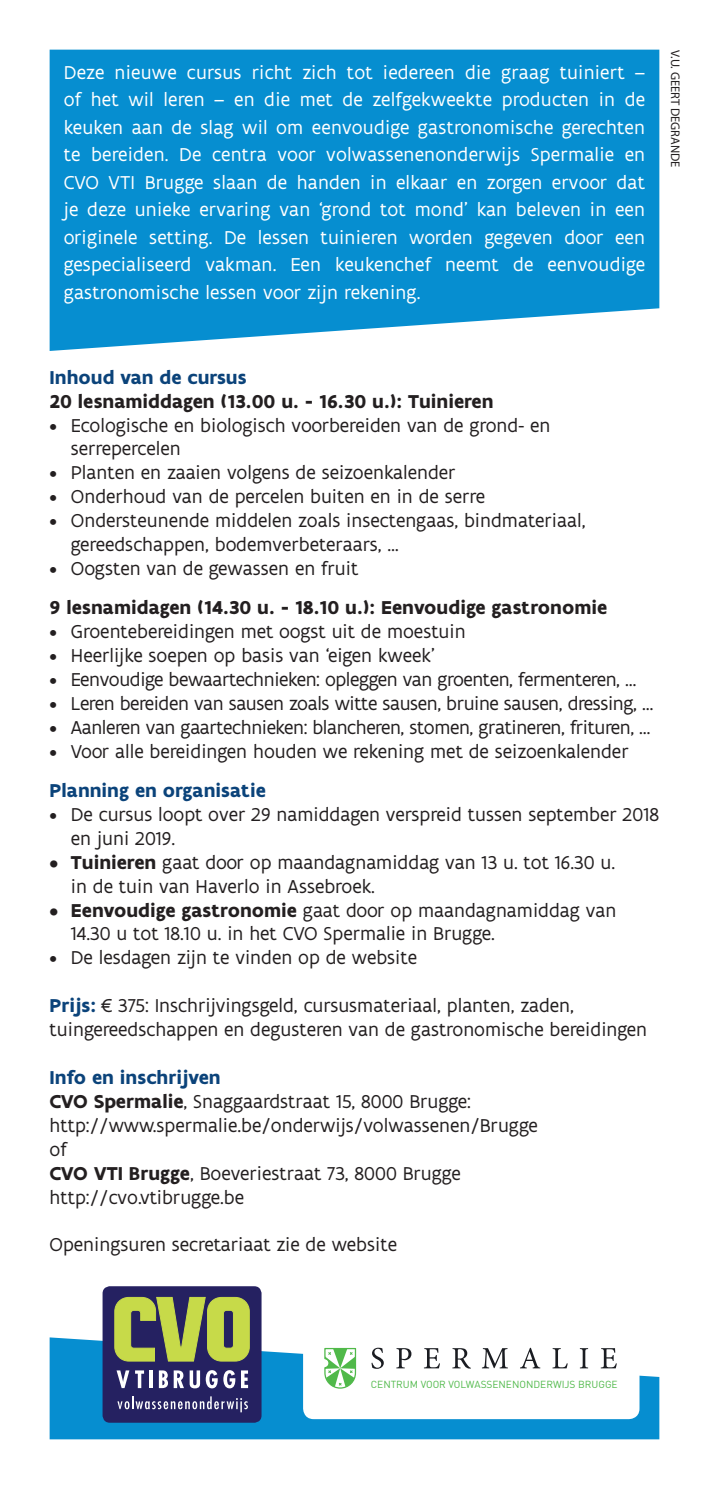
<style>
.page{position:relative;width:709px;height:1489px;background:#fff}
.page>*{position:absolute;margin:0;border:0;box-sizing:border-box;transform-origin:0 0}
.t1{font:20px/24px "Flanders Art Sans";color:#231f20}
.t2{font:20px/27.5px "Flanders Art Sans";letter-spacing:.01em;color:#fff;text-align:justify}
.t3{font:20px "Flanders Art Sans";letter-spacing:-.02em;color:#231f20}
.t4{font:700 20px "Flanders Art Sans";color:#231f20}
.t5{font:700 20px "Flanders Art Sans";color:#0b437a}
.t6{font:12.5px "Myriad Pro";color:#231f20}
.t7{font:10.25px "DINOT";color:#50b94a}
.s1{font-weight:700}
.s2{font-weight:700;color:#0b437a}
</style>
<div class="page">
<svg style="left:50px;top:50px;width:609px;height:301px;fill:#068ed0"></svg>
<svg style="left:50px;top:1337px;width:609px;height:102px;fill:#068ed0"></svg>
<div style="left:103px;top:1286px;width:158px;height:136px;background:#252161;border-radius:7px"></div>
<svg style="left:114px;top:1296px;width:136px;height:65px"></svg>
<svg style="left:135px;top:1370px;width:9px;height:17px"></svg>
<hr style="left:150px;top:1370px;width:3px;height:17px;background:#fff">
<svg style="left:241px;top:1370px;width:7px;height:17px"></svg>
<svg style="left:116px;top:1370px;width:13px;height:17px"></svg>
<svg style="left:159px;top:1370px;width:9px;height:17px"></svg>
<svg style="left:174px;top:1370px;width:10px;height:17px"></svg>
<svg style="left:190px;top:1370px;width:10px;height:18px"></svg>
<svg style="left:206px;top:1370px;width:29px;height:18px"></svg>
<svg style="left:117px;top:1396px;width:131px;height:16px"></svg>
<div style="left:303px;top:1327px;width:336px;height:91px;background:#fff;border-radius:11px"></div>
<svg style="left:371px;top:1347px;width:246px;height:21px"></svg>
<svg style="left:324px;top:1347px;width:33px;height:42px"></svg>
<p class="t2" style="left:64px;top:59px;width:583px">Deze nieuwe cursus richt zich tot iedereen die graag tuiniert – of het wil leren – en die met de zelfgekweekte producten in de keuken aan de slag wil om eenvoudige gastronomische gerechten te bereiden. De centra voor volwassenenonderwijs Spermalie en CVO VTI Brugge slaan de handen in elkaar en zorgen ervoor dat je deze unieke ervaring van ‘grond tot mond’ kan beleven in een originele setting. De lessen tuinieren worden gegeven door een gespecialiseerd vakman. Een keukenchef neemt de eenvoudige gastronomische lessen voor zijn rekening.</p>
<p class="t6" style="left:683px;top:50px;width:119px;rotate:90deg">V.U. GEERT DEGRANDE</p>
<p class="t5" style="left:50px;top:364px;width:198px">Inhoud van de cursus</p>
<p class="t4" style="left:50px;top:388px;width:445px">20 lesnamiddagen (13.00 u. - 16.30 u.): Tuinieren</p>
<p class="t1" style="left:71px;top:413px;width:481px;text-indent:-21px">• Ecologische en biologisch voorbereiden van de grond- en serrepercelen</p>
<p class="t1" style="left:50px;top:461px;width:407px">• Planten en zaaien volgens de seizoenkalender</p>
<p class="t1" style="left:50px;top:485px;width:437px">• Onderhoud van de percelen buiten en in de serre</p>
<p class="t1" style="left:71px;top:509px;width:516px;text-indent:-21px">• Ondersteunende middelen zoals insectengaas, bindmateriaal, gereedschappen, bodemverbeteraars, …</p>
<p class="t1" style="left:50px;top:557px;width:310px">• Oogsten van de gewassen en fruit</p>
<p class="t4" style="left:50px;top:595px;width:559px">9 lesnamidagen (14.30 u. - 18.10 u.): Eenvoudige gastronomie</p>
<p class="t1" style="left:50px;top:620px;width:417px">• Groentebereidingen met oogst uit de moestuin</p>
<p class="t1" style="left:50px;top:644px;width:387px">• Heerlijke soepen op basis van ‘eigen kweek’</p>
<p class="t3" style="left:50px;top:667px;width:588px">• Eenvoudige bewaartechnieken: opleggen van groenten, fermenteren, …</p>
<p class="t3" style="left:50px;top:691px;width:605px">• Leren bereiden van sausen zoals witte sausen, bruine sausen, dressing, …</p>
<p class="t3" style="left:50px;top:715px;width:602px">• Aanleren van gaartechnieken: blancheren, stomen, gratineren, frituren, …</p>
<p class="t1" style="left:50px;top:739px;width:580px">• Voor alle bereidingen houden we rekening met de seizoenkalender</p>
<p class="t5" style="left:50px;top:777px;width:218px">Planning en organisatie</p>
<p class="t1" style="left:71px;top:802px;width:589px;text-indent:-21px">• De cursus loopt over 29 namiddagen verspreid tussen september 2018 en juni 2019.</p>
<p class="t1" style="left:71px;top:850px;width:545px;text-indent:-21px"><span class="s1">• Tuinieren</span> gaat door op maandagnamiddag van 13 u. tot 16.30 u. in de tuin van Haverlo in Assebroek.</p>
<p class="t1" style="left:71px;top:898px;width:547px;text-indent:-21px"><span class="s1">• Eenvoudige gastronomie</span> gaat door op maandagnamiddag van<br>14.30 u tot 18.10 u. in het CVO Spermalie in Brugge.</p>
<p class="t1" style="left:50px;top:946px;width:369px">• De lesdagen zijn te vinden op de website</p>
<p class="t1" style="left:50px;top:993px;width:599px"><span class="s2">Prijs:</span> € 375: Inschrijvingsgeld, cursusmateriaal, planten, zaden, tuingereedschappen en degusteren van de gastronomische bereidingen</p>
<p class="t1" style="left:50px;top:1065px;width:489px"><span class="s2">Info en inschrijven<br></span><span class="s1">CVO Spermalie</span>, Snaggaardstraat 15, 8000 Brugge: http://www.spermalie.be/onderwijs/volwassenen/Brugge of<br><span class="s1">CVO VTI Brugge</span>, Boeveriestraat 73, 8000 Brugge http://cvo.vtibrugge.be</p>
<p class="t1" style="left:50px;top:1232px;width:349px">Openingsuren secretariaat zie de website</p>
<p class="t7" style="left:371px;top:1377px;width:248px">CENTRUM VOOR VOLWASSENENONDERWIJS BRUGGE</p>
</div>
